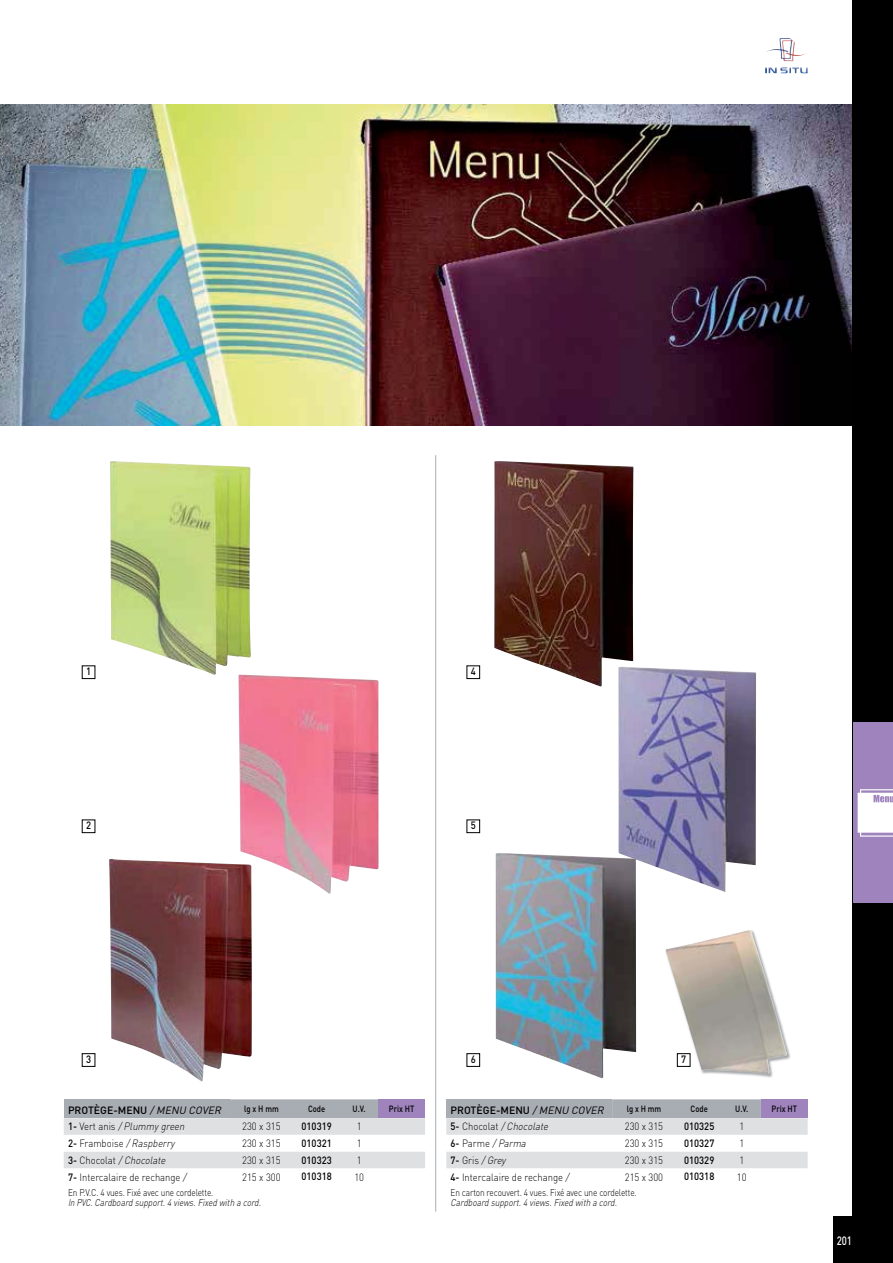
<style>
.page{position:relative;width:893px;height:1263px;background:#fff}
.page>*{position:absolute;margin:0;border:0;box-sizing:border-box;transform-origin:0 0}
.t1{font:500 12px "DIN";color:#fff;scale:.8 1}
.t2{font:300 10.5px "DIN Pro";color:#000;scale:.9 1}
.t3{font:italic 300 10.5px "DIN Pro";color:#000;scale:.9 1}
.t4{font:500 10.5px "DIN";color:#000;scale:.9 1}
.t5{font:500 10.5px "DIN";color:#000}
.t6{font:300 9.75px "DIN Pro";letter-spacing:-.015em;color:#000;scale:.85 1}
.t7{font:italic 300 9.75px "DIN Pro";color:#000;scale:.8 1}
.t8{font:italic 300 9.75px "DIN Pro";color:#000;scale:.85 1}
.t9{font:500 9px "DIN";color:#000;scale:.85 1}
.s1{font-weight:400;font-style:italic}
.s2{font-family:"DIN";font-weight:500;font-style:normal}
.s3{font-style:normal}
.s4{font-family:"DIN";font-weight:500}
.s5{font-style:italic}
</style>
<div class="page">
<img style="left:0;top:104px;width:852px;height:321px">
<div style="left:833px;top:1216px;width:20px;height:47px;background:#000"></div>
<div style="left:852px;top:0;width:41px;height:1263px;background:#000"></div>
<div style="left:853px;top:723px;width:40px;height:180px;background:#9e83bc"></div>
<svg style="left:857px;top:789px;width:36px;height:48px;background:#ece7f2"></svg>
<svg style="left:64px;top:1099px;width:361px;height:69px"></svg>
<svg style="left:446px;top:1099px;width:362px;height:69px"></svg>
<img style="left:110px;top:461px;width:141px;height:214px">
<img style="left:238px;top:675px;width:141px;height:219px">
<img style="left:109px;top:859px;width:143px;height:223px">
<img style="left:494px;top:461px;width:139px;height:226px">
<img style="left:618px;top:667px;width:138px;height:225px">
<img style="left:496px;top:853px;width:140px;height:225px">
<img style="left:729px;top:930px;width:61px;height:148px">
<img style="left:665px;top:931px;width:105px;height:143px">
<img style="left:766px;top:38px;width:27px;height:23px">
<div style="left:82px;top:665px;width:13px;height:14px;border:1px solid #000"></div>
<div style="left:82px;top:820px;width:13px;height:13px;border:1px solid #000"></div>
<div style="left:82px;top:1053px;width:13px;height:14px;border:1px solid #000"></div>
<div style="left:466px;top:665px;width:14px;height:14px;border:1px solid #000"></div>
<div style="left:466px;top:820px;width:14px;height:13px;border:1px solid #000"></div>
<div style="left:466px;top:1053px;width:14px;height:14px;border:1px solid #000"></div>
<div style="left:677px;top:1053px;width:13px;height:14px;border:1px solid #000"></div>
<hr style="left:435px;top:455px;width:1px;height:757px;background:#a8acb3">
<p class="t4" style="left:86px;top:668px;width:7px">1</p>
<p class="t4" style="left:86px;top:822px;width:7px">2</p>
<p class="t4" style="left:471px;top:668px;width:7px">4</p>
<p class="t4" style="left:471px;top:822px;width:7px">5</p>
<p class="t4" style="left:86px;top:1056px;width:7px">3</p>
<p class="t5" style="left:68px;top:1107px;width:156px">PROTÈGE-MENU <span class="s1">/ MENU COVER</span></p>
<p class="t9" style="left:244px;top:1106px;width:42px">lg x H mm</p>
<p class="t9" style="left:308px;top:1106px;width:22px">Code</p>
<p class="t9" style="left:353px;top:1106px;width:17px">U.V.</p>
<p class="t9" style="left:389px;top:1106px;width:31px">Prix HT</p>
<p class="t3" style="left:68px;top:1123px;width:133px"><span class="s2">1 -</span> <span class="s3">Ve rt a n i s</span> / Plummy green</p>
<p class="t2" style="left:242px;top:1123px;width:44px">230 x 315</p>
<p class="t4" style="left:302px;top:1123px;width:35px">010319</p>
<p class="t2" style="left:357px;top:1123px;width:7px">1</p>
<p class="t3" style="left:68px;top:1140px;width:122px"><span class="s2">2-</span> <span class="s3">Framboise</span> / Raspberry</p>
<p class="t2" style="left:242px;top:1140px;width:44px">230 x 315</p>
<p class="t4" style="left:302px;top:1140px;width:35px">010321</p>
<p class="t2" style="left:357px;top:1140px;width:7px">1</p>
<p class="t3" style="left:68px;top:1157px;width:112px"><span class="s2">3-</span> <span class="s3">Chocolat</span> / Chocolate</p>
<p class="t2" style="left:242px;top:1157px;width:44px">230 x 315</p>
<p class="t4" style="left:302px;top:1156px;width:35px">010323</p>
<p class="t2" style="left:357px;top:1157px;width:7px">1</p>
<p class="t2" style="left:68px;top:1173px;width:133px"><span class="s4">7-</span> Intercalaire de rechange <span class="s5">/</span></p>
<p class="t2" style="left:242px;top:1173px;width:44px">215 x 300</p>
<p class="t4" style="left:302px;top:1173px;width:35px">010318</p>
<p class="t2" style="left:354px;top:1173px;width:12px">10</p>
<p class="t6" style="left:68px;top:1190px;width:173px">En P.V.C. 4 vues. Fixé avec une cordelette.</p>
<p class="t7" style="left:68px;top:1199px;width:245px">In PVC.Cardboard support.4 views.Fixed with a cord.</p>
<p class="t4" style="left:471px;top:1056px;width:7px">6</p>
<p class="t4" style="left:681px;top:1056px;width:7px">7</p>
<p class="t5" style="left:451px;top:1107px;width:156px">PROTÈGE-MENU <span class="s1">/ MENU COVER</span></p>
<p class="t9" style="left:627px;top:1106px;width:42px">lg x H mm</p>
<p class="t9" style="left:691px;top:1106px;width:22px">Code</p>
<p class="t9" style="left:735px;top:1106px;width:17px">U.V.</p>
<p class="t9" style="left:771px;top:1106px;width:31px">Prix HT</p>
<p class="t3" style="left:451px;top:1123px;width:112px"><span class="s2">5-</span> <span class="s3">Chocolat</span> / Chocolate</p>
<p class="t2" style="left:625px;top:1123px;width:44px">230 x 315</p>
<p class="t4" style="left:684px;top:1123px;width:35px">010325</p>
<p class="t2" style="left:739px;top:1123px;width:7px">1</p>
<p class="t3" style="left:451px;top:1140px;width:87px"><span class="s2">6-</span> <span class="s3">Parme</span> / Parma</p>
<p class="t2" style="left:625px;top:1140px;width:44px">230 x 315</p>
<p class="t4" style="left:684px;top:1140px;width:35px">010327</p>
<p class="t2" style="left:739px;top:1140px;width:7px">1</p>
<p class="t3" style="left:451px;top:1157px;width:65px"><span class="s2">7-</span> <span class="s3">Gris</span> / Grey</p>
<p class="t2" style="left:625px;top:1157px;width:44px">230 x 315</p>
<p class="t4" style="left:684px;top:1156px;width:35px">010329</p>
<p class="t2" style="left:739px;top:1157px;width:7px">1</p>
<p class="t2" style="left:451px;top:1173px;width:133px"><span class="s4">4-</span> Intercalaire de rechange <span class="s5">/</span></p>
<p class="t2" style="left:625px;top:1173px;width:44px">215 x 300</p>
<p class="t4" style="left:684px;top:1173px;width:35px">010318</p>
<p class="t2" style="left:737px;top:1173px;width:12px">10</p>
<p class="t6" style="left:451px;top:1190px;width:220px">En carton recouvert. 4 vues. Fixé avec une cordelette.</p>
<p class="t8" style="left:451px;top:1199px;width:199px">Cardboard support.4 views.Fixed with a cord.</p>
<p class="t1" style="left:837px;top:1236px;width:20px">201</p>
</div>
